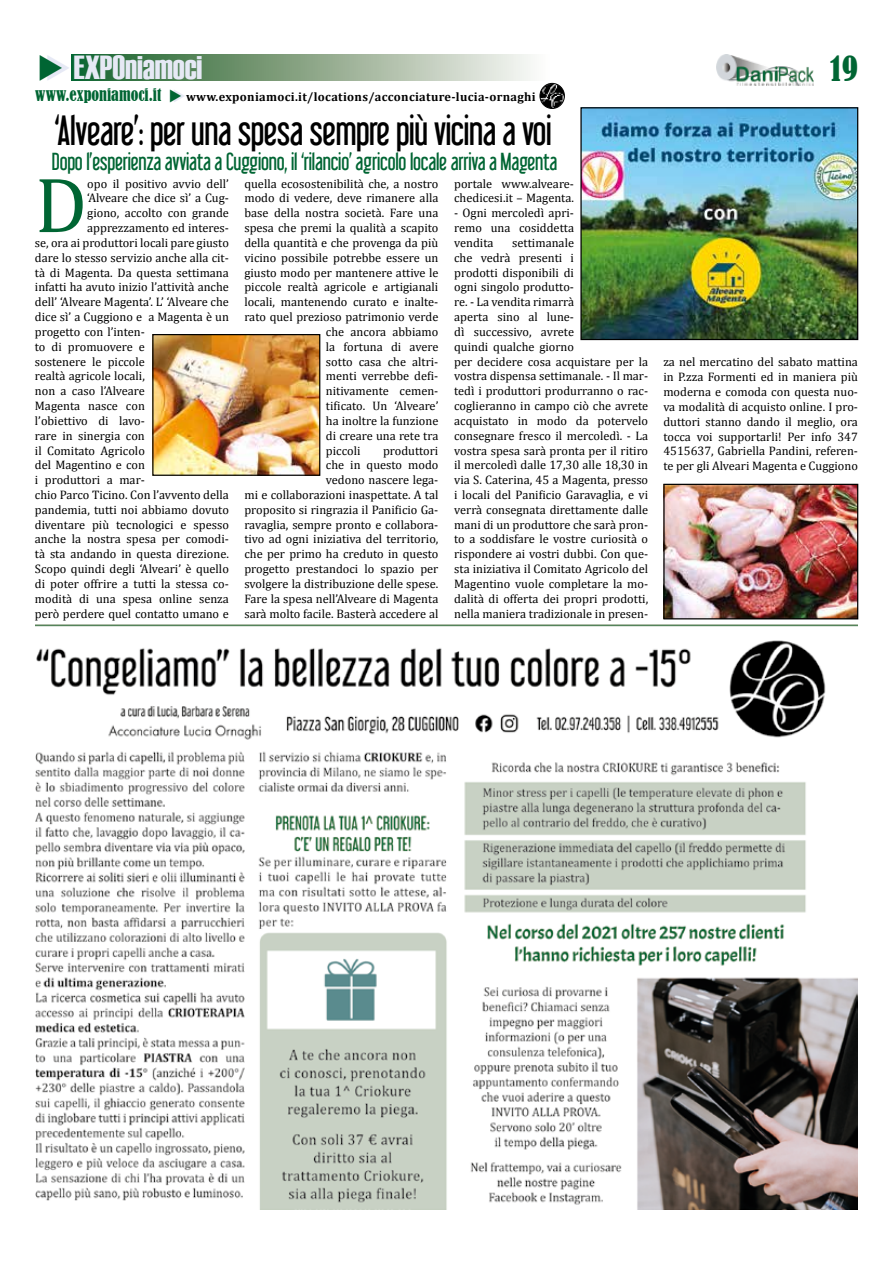
<style>
.page{position:relative;width:893px;height:1263px;background:#fff}
.page>*{position:absolute;margin:0;border:0;box-sizing:border-box;transform-origin:0 0}
.t1{font:79.05px "Cambria";color:#006533}
.t2{font:37.05px "Libel Suit";letter-spacing:-.01em;color:#000}
.t3{font:33.3px "Haettenschweiler";color:#e6e9f5}
.t4{font:condensed 32.1px "Bernard";color:#006533}
.t5{font:21.6px "Libel Suit";letter-spacing:-.01em;color:#006533}
.t6{font:condensed 16.05px "Bernard";color:#006533}
.t7{font:12.3px/14.9px "Cambria";color:#000}
.t8{font:700 12.3px "Cambria";letter-spacing:.025em;color:#000}
</style>
<div class="page">
<img style="left:582px;top:109px;width:274px;height:229px">
<div style="left:580px;top:107px;width:278px;height:233px;border:1px solid #000"></div>
<img style="left:36px;top:625px;width:821px;height:585px">
<img style="left:154px;top:336px;width:164px;height:138px">
<div style="left:152px;top:334px;width:168px;height:142px;border:1px solid #000"></div>
<img style="left:665px;top:486px;width:191px;height:131px">
<div style="left:663px;top:484px;width:195px;height:135px;border:1px solid #000"></div>
<div style="left:71px;top:55px;width:480px;height:26px;background:linear-gradient(to right,#165d25,#fff7f5)"></div>
<img style="left:717px;top:55px;width:96px;height:31px">
<img style="left:540px;top:83px;width:24px;height:25px;border-radius:12px">
<div style="left:540px;top:83px;width:25px;height:26px;border:1px solid #000;border-radius:50%"></div>
<h3 class="t3" style="left:74px;top:49px;width:130px">EXPOniamoci</h3>
<h3 class="t4" style="left:830px;top:50px;width:29px">19</h3>
<h3 class="t6" style="left:35px;top:85px;width:128px">WWW.EXPONIAMOCI.IT</h3>
<p class="t8" style="left:186px;top:88px;width:351px">www.exponiamoci.it/locations/acconciature-lucia-ornaghi</p>
<h2 class="t2" style="left:54px;top:108px;width:499px">‘Alveare’: per una spesa sempre più vicina a voi</h2>
<h1 class="t1" style="left:35px;top:159px;width:54px">D</h1>
<p class="t7" style="left:87px;top:176px;width:143px">opo il positivo avvio dell’</p>
<h3 class="t5" style="left:52px;top:149px;width:507px">Dopo l’esperienza avviata a Cuggiono, il ‘rilancio’ agricolo locale arriva a Magenta</h3>
<p class="t7" style="left:244px;top:176px;width:195px">quella ecosostenibilità che, a nostro</p>
<p class="t7" style="left:244px;top:191px;width:195px">modo di vedere, deve rimanere alla</p>
<p class="t7" style="left:244px;top:206px;width:195px">base della nostra società. Fare una</p>
<p class="t7" style="left:244px;top:220px;width:195px">spesa che premi la qualità a scapito</p>
<p class="t7" style="left:244px;top:235px;width:195px">della quantità e che provenga da più</p>
<p class="t7" style="left:244px;top:250px;width:195px">vicino possibile potrebbe essere un</p>
<p class="t7" style="left:244px;top:265px;width:195px">giusto modo per mantenere attive le</p>
<p class="t7" style="left:244px;top:280px;width:195px">piccole realtà agricole e artigianali</p>
<p class="t7" style="left:244px;top:295px;width:195px">locali, mantenendo curato e inalte-</p>
<p class="t7" style="left:244px;top:309px;width:195px">rato quel prezioso patrimonio verde</p>
<p class="t7" style="left:326px;top:324px;width:114px">che ancora abbiamo</p>
<p class="t7" style="left:326px;top:339px;width:114px">la fortuna di avere</p>
<p class="t7" style="left:326px;top:354px;width:114px">sotto casa che altri-</p>
<p class="t7" style="left:326px;top:369px;width:114px">menti verrebbe defi-</p>
<p class="t7" style="left:326px;top:383px;width:114px">nitivamente cemen-</p>
<p class="t7" style="left:326px;top:398px;width:114px">tificato. Un ‘Alveare’</p>
<p class="t7" style="left:326px;top:413px;width:114px">ha inoltre la funzione</p>
<p class="t7" style="left:326px;top:428px;width:114px">di creare una rete tra</p>
<p class="t7" style="left:326px;top:443px;width:36px">piccoli</p>
<p class="t7" style="left:454px;top:176px;width:121px">portale www.alveare&shy;chedicesi.it – Magenta.</p>
<p class="t7" style="left:454px;top:206px;width:121px;text-align:justify">- Ogni mercoledì apri&shy;remo una cosiddetta vendita</p>
<p class="t7" style="left:87px;top:191px;width:143px">‘Alveare che dice sì’ a Cug-</p>
<p class="t7" style="left:87px;top:206px;width:143px">giono, accolto con grande</p>
<p class="t7" style="left:87px;top:220px;width:143px">apprezzamento ed interes-</p>
<p class="t7" style="left:35px;top:235px;width:195px">se, ora ai produttori locali pare giusto</p>
<p class="t7" style="left:35px;top:250px;width:195px">dare lo stesso servizio anche alla cit-</p>
<p class="t7" style="left:35px;top:265px;width:195px">tà di Magenta. Da questa settimana</p>
<p class="t7" style="left:35px;top:280px;width:195px">infatti ha avuto inizio l’attività anche</p>
<p class="t7" style="left:35px;top:295px;width:195px">dell’ ‘Alveare Magenta’. L’ ‘Alveare che</p>
<p class="t7" style="left:35px;top:309px;width:195px">dice sì’ a Cuggiono e a Magenta è un</p>
<p class="t7" style="left:35px;top:324px;width:111px">progetto con l’inten-</p>
<p class="t7" style="left:35px;top:339px;width:111px">to di promuovere e</p>
<p class="t7" style="left:35px;top:354px;width:111px">sostenere le piccole</p>
<p class="t7" style="left:35px;top:369px;width:111px">realtà agricole locali,</p>
<p class="t7" style="left:35px;top:383px;width:111px">non a caso l’Alveare</p>
<p class="t7" style="left:35px;top:398px;width:111px">Magenta nasce con</p>
<p class="t7" style="left:35px;top:413px;width:111px">l’obiettivo di lavo-</p>
<p class="t7" style="left:35px;top:428px;width:111px">rare in sinergia con</p>
<p class="t7" style="left:35px;top:443px;width:111px">il Comitato Agricolo</p>
<p class="t7" style="left:35px;top:458px;width:111px">del Magentino e con</p>
<p class="t7" style="left:35px;top:472px;width:111px">i produttori a mar-</p>
<p class="t7" style="left:35px;top:487px;width:195px">chio Parco Ticino. Con l’avvento della</p>
<p class="t7" style="left:35px;top:502px;width:195px">pandemia, tutti noi abbiamo dovuto</p>
<p class="t7" style="left:35px;top:517px;width:195px">diventare più tecnologici e spesso</p>
<p class="t7" style="left:35px;top:532px;width:195px">anche la nostra spesa per comodi-</p>
<p class="t7" style="left:35px;top:547px;width:195px">tà sta andando in questa direzione.</p>
<p class="t7" style="left:35px;top:561px;width:195px">Scopo quindi degli ‘Alveari’ è quello</p>
<p class="t7" style="left:35px;top:576px;width:195px">di poter offrire a tutti la stessa co-</p>
<p class="t7" style="left:35px;top:591px;width:195px">modità di una spesa online senza</p>
<p class="t7" style="left:35px;top:606px;width:195px">però perdere quel contatto umano e</p>
<p class="t7" style="left:454px;top:235px;width:195px;text-indent:58px">settimanale<br>che vedrà presenti i<br>prodotti disponibili di<br>ogni singolo produtto-<br>re. - La vendita rimarrà<br>aperta sino al lune-<br>dì successivo, avrete<br>quindi qualche giorno<br>per decidere cosa acquistare per la vostra dispensa settimanale. - Il mar&shy;tedì i produttori produrranno o rac&shy;coglieranno in campo ciò che avrete acquistato in modo da potervelo consegnare fresco il mercoledì. - La vostra spesa sarà pronta per il ritiro il mercoledì dalle 17,30 alle 18,30 in via S. Caterina, 45 a Magenta, presso i locali del Panificio Garavaglia, e vi verrà consegnata direttamente dalle mani di un produttore che sarà pron&shy;to a soddisfare le vostre curiosità o rispondere ai vostri dubbi. Con que&shy;sta iniziativa il Comitato Agricolo del<br>Magentino vuole completare la mo&shy;dalità di offerta dei propri prodotti, nella maniera tradizionale in presen-</p>
<p class="t7" style="left:244px;top:443px;width:195px;text-align:right">produttori<br>che in questo modo<br>vedono nascere lega-<br>mi e collaborazioni inaspettate. A tal proposito si ringrazia il Panificio Ga&shy;ravaglia, sempre pronto e collabora&shy;tivo ad ogni iniziativa del territorio, che per primo ha creduto in questo progetto prestandoci lo spazio per svolgere la distribuzione delle spese.<br>Fare la spesa nell’Alveare di Magenta sarà molto facile. Basterà accedere al</p>
<p class="t7" style="left:663px;top:355px;width:196px;text-align:justify">za nel mercatino del sabato mattina in P.zza Formenti ed in maniera più moderna e comoda con questa nuo&shy;va modalità di acquisto online. I pro&shy;duttori stanno dando il meglio, ora tocca voi supportarli! Per info 347<br>4515637, Gabriella Pandini, referen&shy;te per gli Alveari Magenta e Cuggiono</p>
</div>
